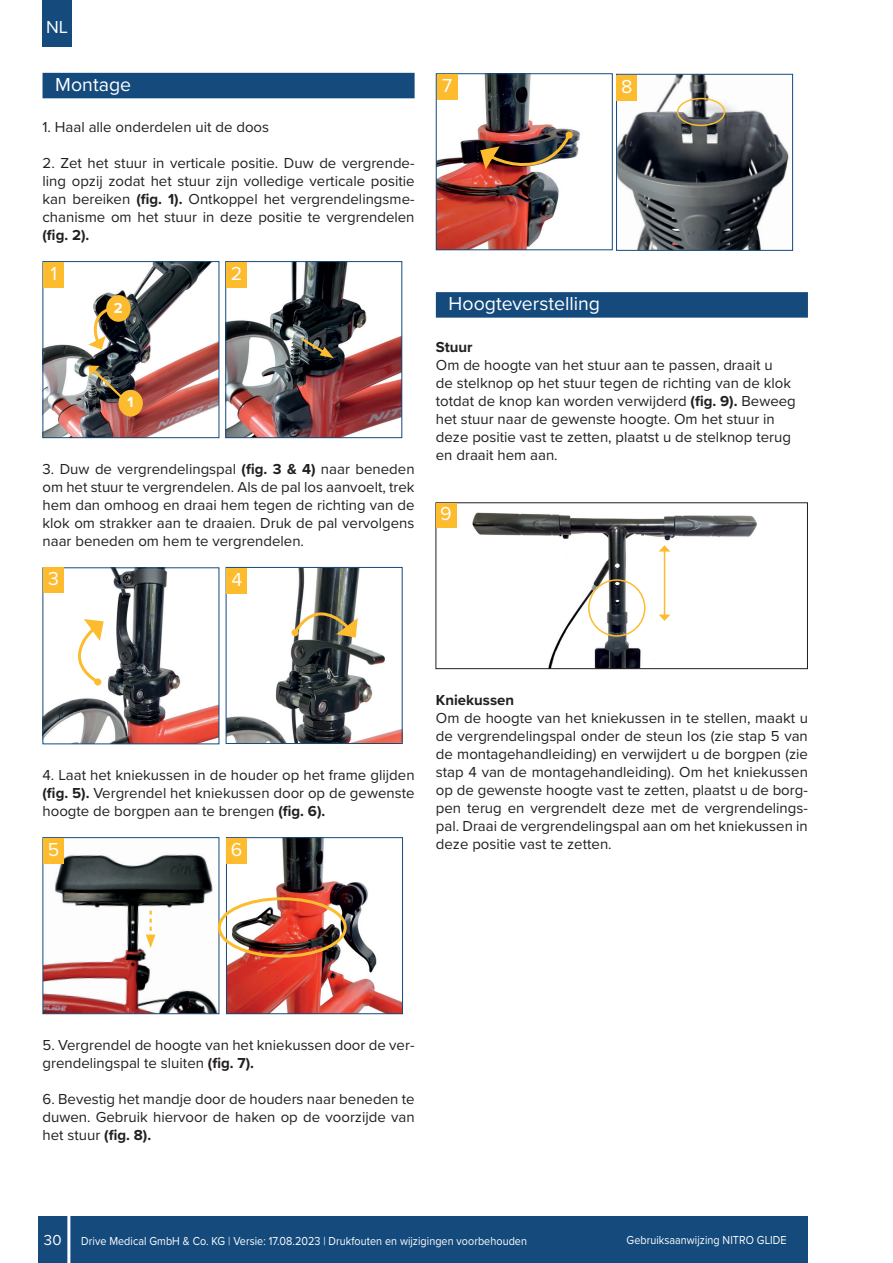
<style>
.page{position:relative;width:893px;height:1263px;background:#fff}
.page>*{position:absolute;margin:0;border:0;box-sizing:border-box;transform-origin:0 0}
.t1{font:19.5px "Proxima Nova";color:#fff}
.t2{font:18px "Proxima Nova";color:#fff}
.t3{font:15px/18px "Proxima Nova";color:#231f20;text-align:justify}
.t4{font:700 15px "Proxima Nova";color:#231f20}
.t5{font:15px "Proxima Nova";color:#fff}
.t6{font:12px "Proxima Nova";letter-spacing:.005em;color:#fff;scale:.9 1}
.s1{font-weight:700}
</style>
<div class="page">
<div style="left:38px;top:1217px;width:770px;height:46px;background:#144a7c"></div>
<hr style="left:67px;top:1211px;width:3px;height:52px;background:#fff">
<div style="left:43px;top:0;width:29px;height:46px;background:#144a7c"></div>
<div style="left:43px;top:73px;width:372px;height:25px;background:#144a7c"></div>
<img style="left:227px;top:263px;width:173px;height:173px">
<div style="left:225px;top:261px;width:177px;height:177px;border:1px solid #144a7c"></div>
<div style="left:226px;top:262px;width:21px;height:25px;background:#fdbb2e"></div>
<img style="left:45px;top:263px;width:172px;height:173px">
<div style="left:43px;top:261px;width:176px;height:177px;border:1px solid #144a7c"></div>
<div style="left:43px;top:262px;width:21px;height:25px;background:#fdbb2e"></div>
<div style="left:106px;top:295px;width:25px;height:27px;background:#fdbb2e;border-radius:50%"></div>
<div style="left:118px;top:390px;width:25px;height:26px;background:#fdbb2e;border-radius:50%"></div>
<svg style="left:298px;top:336px;width:36px;height:22px"></svg>
<img style="left:45px;top:569px;width:172px;height:173px">
<div style="left:43px;top:567px;width:21px;height:26px;background:#fdbb2e"></div>
<img style="left:228px;top:569px;width:173px;height:173px">
<div style="left:226px;top:567px;width:177px;height:177px;border:1px solid #144a7c"></div>
<div style="left:226px;top:568px;width:21px;height:25px;background:#fdbb2e"></div>
<svg style="left:78px;top:619px;width:26px;height:67px"></svg>
<svg style="left:291px;top:612px;width:67px;height:26px"></svg>
<img style="left:45px;top:854px;width:172px;height:158px">
<div style="left:43px;top:837px;width:176px;height:177px;border:1px solid #144a7c"></div>
<div style="left:43px;top:838px;width:21px;height:25px;background:#fdbb2e"></div>
<img style="left:228px;top:839px;width:173px;height:173px">
<div style="left:226px;top:837px;width:177px;height:177px;border:1px solid #144a7c"></div>
<div style="left:226px;top:838px;width:21px;height:26px;background:#fdbb2e"></div>
<svg style="left:146px;top:910px;width:10px;height:38px"></svg>
<div style="left:218px;top:897px;width:129px;height:61px;border:3px solid #fdbb2e;border-radius:50%"></div>
<div style="left:436px;top:292px;width:372px;height:26px;background:#144a7c"></div>
<img style="left:438px;top:75px;width:142px;height:173px">
<div style="left:436px;top:73px;width:177px;height:177px;border:1px solid #144a7c"></div>
<div style="left:437px;top:74px;width:20px;height:26px;background:#fdbb2e"></div>
<img style="left:618px;top:76px;width:171px;height:173px">
<div style="left:616px;top:74px;width:177px;height:177px;border:1px solid #144a7c"></div>
<img style="left:480px;top:131px;width:93px;height:40px">
<img style="left:455px;top:505px;width:302px;height:162px">
<div style="left:436px;top:503px;width:371px;height:166px;border:1px solid #231f20"></div>
<div style="left:588px;top:579px;width:57px;height:58px;border:2px solid #fdbb2e;border-radius:50%"></div>
<hr style="left:664px;top:551px;width:1px;height:64px;background:#fdbb2e">
<svg style="left:659px;top:545px;width:11px;height:6px"></svg>
<svg style="left:659px;top:614px;width:11px;height:7px"></svg>
<div style="left:436px;top:503px;width:20px;height:24px;background:#fdbb2e"></div>
<img style="left:679px;top:100px;width:65px;height:45px">
<div style="left:677px;top:98px;width:48px;height:28px;border:2px solid #fdbb2e;border-radius:50%"></div>
<div style="left:617px;top:75px;width:20px;height:25px;background:#fdbb2e"></div>
<svg style="left:88px;top:302px;width:34px;height:48px"></svg>
<svg style="left:89px;top:366px;width:44px;height:41px;background:#62563f"></svg>
<p class="t2" style="left:46px;top:14px;width:23px">NL</p>
<h1 class="t1" style="left:55px;top:70px;width:77px">Montage</h1>
<p class="t3" style="left:43px;top:118px;width:228px">1. Haal alle onderdelen uit de doos</p>
<p class="t3" style="left:43px;top:154px;width:374px">2. Zet het stuur in verticale positie. Duw de vergrende&shy;ling opzij zodat het stuur zijn volledige verticale positie kan bereiken <span class="s1">(fig. 1).</span> Ontkoppel het vergrendelingsme&shy;chanisme om het stuur in deze positie te vergrendelen</p>
<p class="t4" style="left:43px;top:224px;width:48px">(fig. 2).</p>
<h1 class="t1" style="left:50px;top:259px;width:8px">1</h1>
<h1 class="t1" style="left:231px;top:259px;width:13px">2</h1>
<p class="t3" style="left:43px;top:459px;width:374px">3. Duw de vergrendelingspal <span class="s1">(fig. 3 &amp; 4)</span> naar beneden om het stuur te vergrendelen. Als de pal los aanvoelt, trek hem dan omhoog en draai hem tegen de richting van de klok om strakker aan te draaien. Druk de pal vervolgens naar beneden om hem te vergrendelen.</p>
<h1 class="t1" style="left:48px;top:564px;width:12px">3</h1>
<h1 class="t1" style="left:231px;top:565px;width:12px">4</h1>
<h1 class="t1" style="left:442px;top:71px;width:12px">7</h1>
<h1 class="t1" style="left:621px;top:72px;width:13px">8</h1>
<h1 class="t1" style="left:449px;top:289px;width:153px">Hoogteverstelling</h1>
<p class="t4" style="left:436px;top:335px;width:38px">Stuur</p>
<p class="t3" style="left:436px;top:355px;width:361px;text-align:left">Om de hoogte van het stuur aan te passen, draait u<br>de stelknop op het stuur tegen de richting van de klok totdat de knop kan worden verwijderd <span class="s1">(fig. 9).</span> Beweeg het stuur naar de gewenste hoogte. Om het stuur in deze positie vast te zetten, plaatst u de stelknop terug en draait hem aan.</p>
<h1 class="t1" style="left:440px;top:499px;width:13px">9</h1>
<p class="t3" style="left:43px;top:766px;width:374px">4. Laat het kniekussen in de houder op het frame glijden <span class="s1">(fig. 5).</span> Vergrendel het kniekussen door op de gewenste hoogte de borgpen aan te brengen <span class="s1">(fig. 6).</span></p>
<h1 class="t1" style="left:48px;top:835px;width:13px">5</h1>
<h1 class="t1" style="left:231px;top:835px;width:13px">6</h1>
<p class="t4" style="left:436px;top:688px;width:80px">Kniekussen</p>
<p class="t3" style="left:436px;top:708px;width:374px">Om de hoogte van het kniekussen in te stellen, maakt u de vergrendelingspal onder de steun los (zie stap 5 van de montagehandleiding) en verwijdert u de borgpen (zie stap 4 van de montagehandleiding). Om het kniekussen op de gewenste hoogte vast te zetten, plaatst u de borg&shy;pen terug en vergrendelt deze met de vergrendelings&shy;pal. Draai de vergrendelingspal aan om het kniekussen in deze positie vast te zetten.</p>
<p class="t3" style="left:43px;top:1035px;width:374px">5. Vergrendel de hoogte van het kniekussen door de ver&shy;grendelingspal te sluiten <span class="s1">(fig. 7).</span></p>
<p class="t3" style="left:43px;top:1089px;width:374px">6. Bevestig het mandje door de houders naar beneden te duwen. Gebruik hiervoor de haken op de voorzijde van het stuur <span class="s1">(fig. 8).</span></p>
<p class="t5" style="left:44px;top:1229px;width:19px">30</p>
<p class="t6" style="left:81px;top:1232px;width:497px">Drive Medical GmbH &amp; Co. KG | Versie: 17.08.2023 | Drukfouten en wijzigingen voorbehouden</p>
<p class="t6" style="left:627px;top:1231px;width:179px">Gebruiksaanwijzing NITRO GLIDE</p>
</div>
